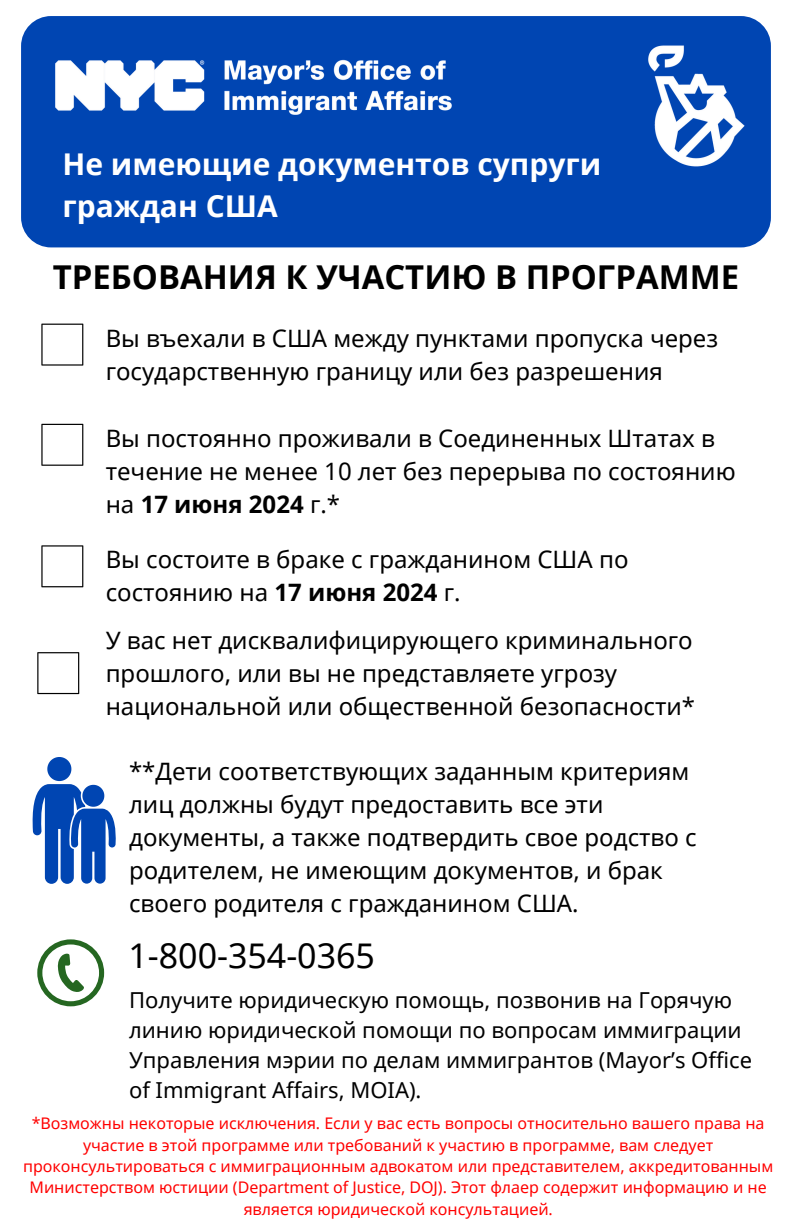
<style>
.page{position:relative;width:792px;height:1224px;background:#fff}
.page>*{position:absolute;margin:0;border:0;box-sizing:border-box;transform-origin:0 0}
.t1{font:34px "Noto Sans";color:#000}
.t2{font:700 32.8px "Noto Sans";color:#000}
.t3{font:700 30px/42px "Noto Sans";color:#fff}
.t4{font:24px/33px "Noto Sans";color:#000}
.t5{font:22px/30px "Noto Sans";color:#000}
.t6{font:16px/21.4px "Noto Sans";color:#f00;text-align:center}
.s1{font-weight:700}
</style>
<div class="page">
<div style="left:21px;top:16px;width:750px;height:231px;background:#0045b2;border-radius:30px"></div>
<img style="left:648px;top:45px;width:97px;height:122px">
<img style="left:55px;top:59px;width:397px;height:56px">
<svg style="left:41px;top:324px;width:42px;height:42px"></svg>
<svg style="left:37px;top:939px;width:67px;height:67px"></svg>
<svg style="left:32px;top:757px;width:84px;height:127px"></svg>
<svg style="left:41px;top:424px;width:42px;height:42px"></svg>
<svg style="left:41px;top:545px;width:42px;height:42px"></svg>
<svg style="left:37px;top:652px;width:42px;height:42px"></svg>
<h1 class="t3" style="left:62px;top:142px;width:540px">Не имеющие документов супруги граждан США</h1>
<p class="t2" style="left:53px;top:254px;width:688px">ТРЕБОВАНИЯ К УЧАСТИЮ В ПРОГРАММЕ</p>
<h4 class="t4" style="left:106px;top:321px;width:614px">Вы въехали в США между пунктами пропуска через государственную границу или без разрешения</h4>
<p class="t4" style="left:106px;top:421px;width:632px">Вы постоянно проживали в Соединенных Штатах в течение не менее 10 лет без перерыва по состоянию на <span class="s1">17 июня 2024</span> г.*</p>
<h4 class="t4" style="left:106px;top:543px;width:524px">Вы состоите в браке с гражданином США по состоянию на <span class="s1">17 июня 2024</span> г.</h4>
<p class="t4" style="left:106px;top:623px;width:591px">У вас нет дисквалифицирующего криминального прошлого, или вы не представляете угрозу национальной или общественной безопасности*</p>
<p class="t4" style="left:129px;top:754px;width:569px">**Дети соответствующих заданным критериям лиц должны будут предоставить все эти документы, а также подтвердить свое родство с родителем, не имеющим документов, и брак своего родителя с гражданином США.</p>
<h4 class="t1" style="left:129px;top:932px;width:248px">1-800-354-0365</h4>
<p class="t5" style="left:129px;top:984px;width:625px">Получите юридическую помощь, позвонив на Горячую линию юридической помощи по вопросам иммиграции Управления мэрии по делам иммигрантов (Mayor’s Office of Immigrant Affairs, MOIA).</p>
<h4 class="t6" style="left:23px;top:1112px;width:752px">*Возможны некоторые исключения. Если у вас есть вопросы относительно вашего права на участие в этой программе или требований к участию в программе, вам следует проконсультироваться с иммиграционным адвокатом или представителем, аккредитованным Министерством юстиции (Department of Justice, DOJ). Этот флаер содержит информацию и не является юридической консультацией.</h4>
</div>
